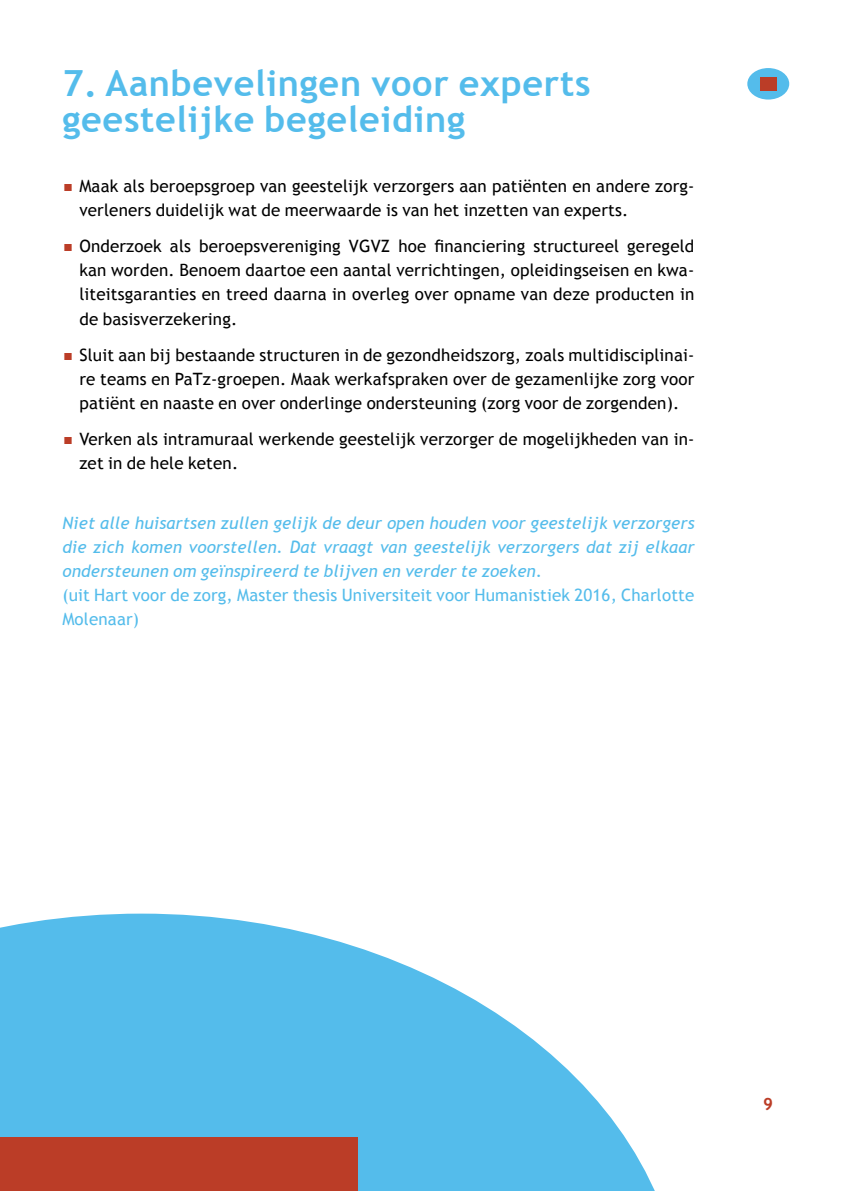
<style>
.page{position:relative;width:842px;height:1191px;background:#fff}
.page>*{position:absolute;margin:0;border:0;box-sizing:border-box;transform-origin:0 0}
.t1{font:700 36px/36px "Trebuchet MS";letter-spacing:.02em;color:#54bceb}
.t2{font:17px/24px "Trebuchet MS";letter-spacing:.01em;color:#000}
.t3{font:italic 17px/24px "Trebuchet MS";letter-spacing:.01em;color:#54bceb;text-align:justify}
.t4{font:17px/24px "Trebuchet MS";letter-spacing:.01em;color:#54bceb}
.t5{font:700 17px "Trebuchet MS";color:#bb3d27}
.s1{font-size:32px;color:#bb3d27}
</style>
<div class="page">
<svg style="left:0;top:913px;width:655px;height:278px;fill:#54bceb"></svg>
<div style="left:0;top:1137px;width:358px;height:54px;background:#bb3d27"></div>
<div style="left:747px;top:68px;width:42px;height:32px;background:#54bceb;border-radius:50%"></div>
<div style="left:760px;top:77px;width:17px;height:13px;background:#bb3d27"></div>
<h1 class="t1" style="left:62px;top:66px;width:530px">7. Aanbevelingen voor experts geestelijke begeleiding</h1>
<p class="t2" style="left:79px;top:175px;width:616px;text-indent:-17px"><span class="s1">▪</span> Maak als beroepsgroep van geestelijk verzorgers aan patiënten en andere zorg&shy;verleners duidelijk wat de meerwaarde is van het inzetten van experts.</p>
<p class="t2" style="left:79px;top:235px;width:616px;text-align:justify;text-indent:-17px"><span class="s1">▪</span> Onderzoek als beroepsvereniging VGVZ hoe financiering structureel geregeld kan worden. Benoem daartoe een aantal verrichtingen, opleidingseisen en kwa&shy;liteitsgaranties en treed daarna in overleg over opname van deze producten in de basisverzekering.</p>
<p class="t2" style="left:79px;top:343px;width:616px;text-align:justify;text-indent:-17px"><span class="s1">▪</span> Sluit aan bij bestaande structuren in de gezondheidszorg, zoals multidisciplinai&shy;re teams en PaTz-groepen. Maak werkafspraken over de gezamenlijke zorg voor patiënt en naaste en over onderlinge ondersteuning (zorg voor de zorgenden).</p>
<p class="t2" style="left:79px;top:427px;width:616px;text-indent:-17px"><span class="s1">▪</span> Verken als intramuraal werkende geestelijk verzorger de mogelijkheden van in&shy;zet in de hele keten.</p>
<p class="t3" style="left:62px;top:511px;width:634px">Niet alle huisartsen zullen gelijk de deur open houden voor geestelijk verzorgers die zich komen voorstellen. Dat vraagt van geestelijk verzorgers dat zij elkaar ondersteunen om geïnspireerd te blijven en verder te zoeken.</p>
<p class="t4" style="left:62px;top:583px;width:633px">(uit Hart voor de zorg, Master thesis Universiteit voor Humanistiek 2016, Charlotte<br>Molenaar)</p>
<p class="t5" style="left:763px;top:1093px;width:11px">9</p>
</div>
